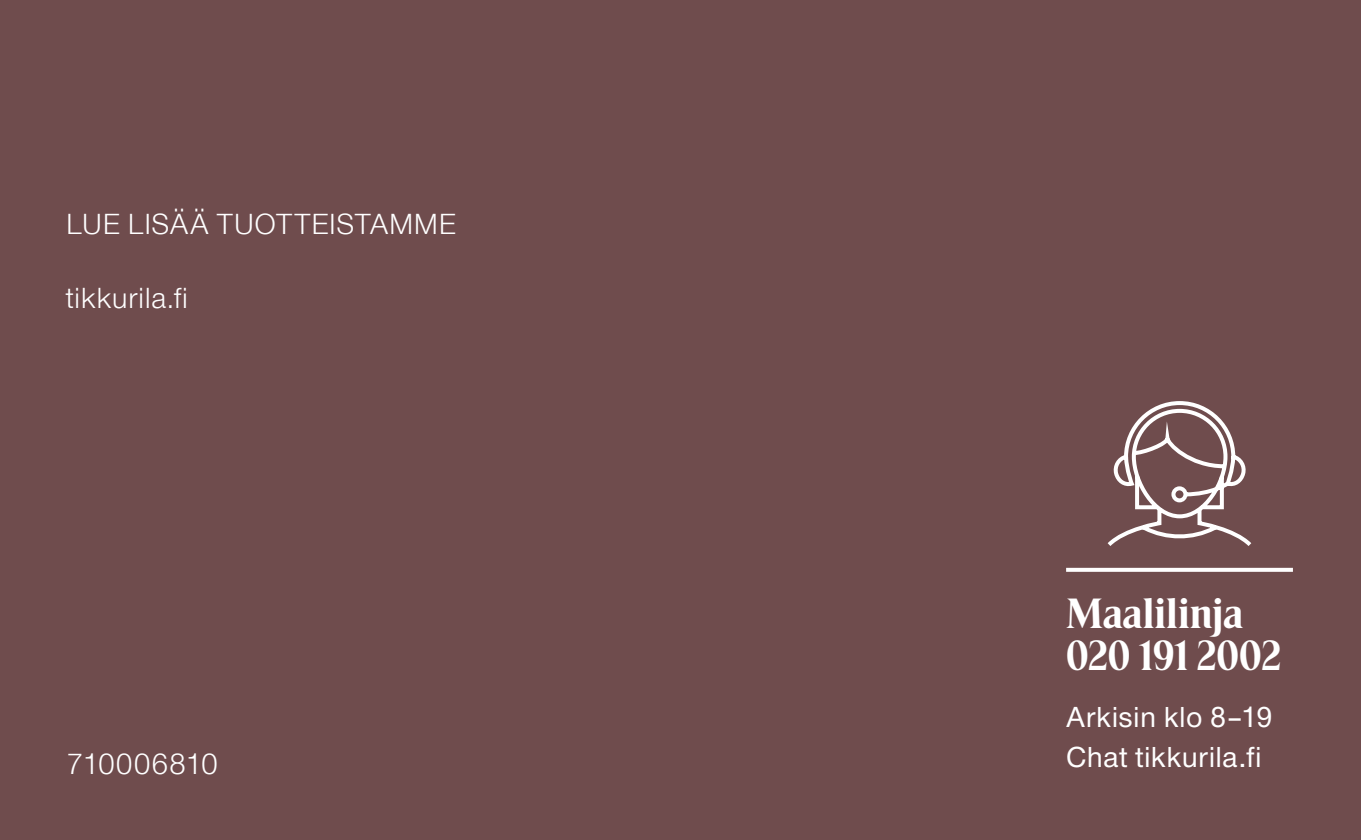
<style>
.page{position:relative;width:1361px;height:840px;background:#fff}
.page>*{position:absolute;margin:0;border:0;box-sizing:border-box;transform-origin:0 0}
.t1{font:42px/42px "Tikkurila Consumer Serif";letter-spacing:-.005em;color:#fff}
.t2{font:30px "Nimbus San Nov";letter-spacing:.02em;color:#fff}
.t3{font:500 30px/40px "Nimbus Sans Novus";letter-spacing:.015em;color:#fff}
.t4{font:30px "Nimbus San Nov";letter-spacing:-.005em;color:#fff}
</style>
<div class="page">
<div style="left:0;top:0;width:1361px;height:839px;background:#6f4c4d"></div>
<svg style="left:1066px;top:401px;width:227px;height:171px"></svg>
<p class="t2" style="left:66px;top:204px;width:392px">LUE LISÄÄ TUOTTEISTAMME</p>
<p class="t2" style="left:66px;top:278px;width:123px">tikkurila.fi</p>
<p class="t4" style="left:66px;top:743px;width:153px">710006810</p>
<h1 class="t1" style="left:1066px;top:592px;width:217px">Maalilinja<br>020 191 2002</h1>
<p class="t3" style="left:1066px;top:695px;width:208px">Arkisin klo 8–19<br>Chat tikkurila.fi</p>
</div>
